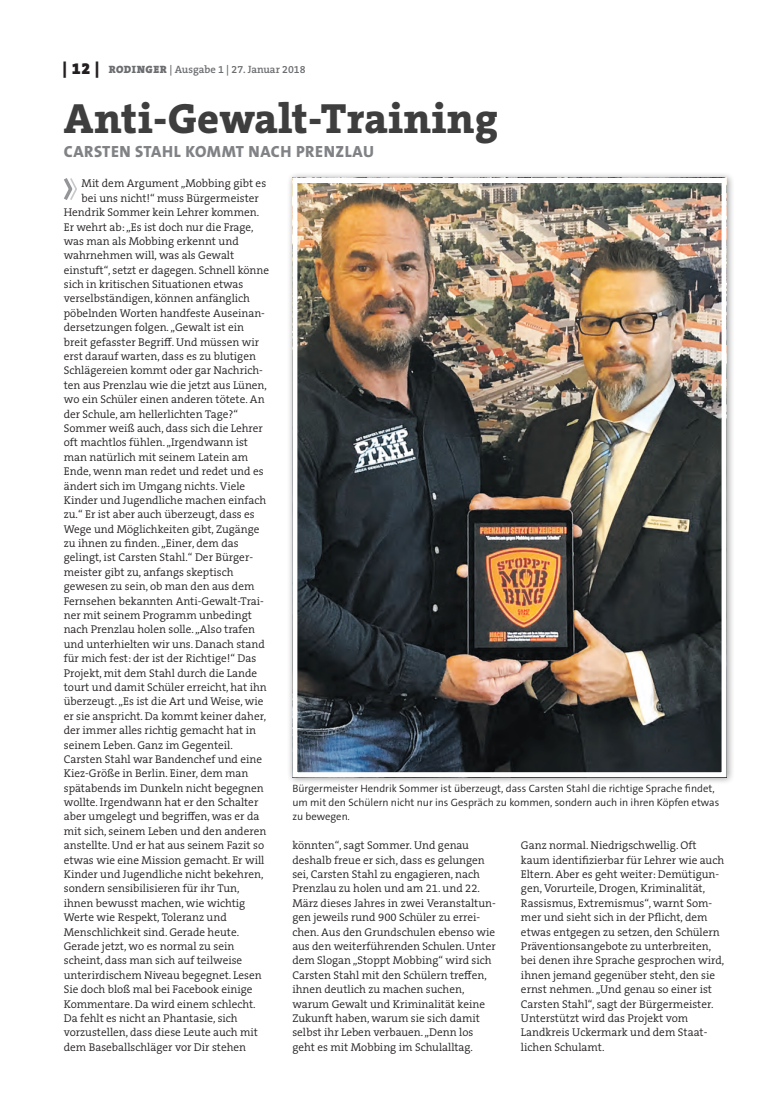
<style>
.page{position:relative;width:762px;height:1117px;background:#fff}
.page>*{position:absolute;margin:0;border:0;box-sizing:border-box;transform-origin:0 0}
.t1{font:800 42.5px "The Serif B W8";letter-spacing:.01em;color:#3e3e3f}
.t2{font:800 16.25px "The Sans B W8";letter-spacing:.035em;color:#808285}
.t3{font:300 11.25px/14.4px "The Serif B W4";color:#231f20}
.t4{font:300 10.62px/14.4px "The Sans B W4";color:#231f20}
.t5{font:600 10.62px "The Serif B W6";color:#6c6d70}
.s1{font-family:"The Serif B W9";font-weight:900;font-size:16.25px;color:#231f20}
.s2{font-family:"The Serif B W9";font-weight:900}
</style>
<div class="page">
<svg style="left:64px;top:178px;width:13px;height:22px"></svg>
<div style="left:287px;top:172px;width:447px;height:612px;background:#231f20;opacity:.45"></div>
<img style="left:298px;top:184px;width:422px;height:587px">
<div style="left:292px;top:178px;width:434px;height:599px;border:5px solid #fff"></div>
<p class="t5" style="left:63px;top:63px;width:244px"><span class="s1">| 12 |</span> <span class="s2">RODINGER</span> | Ausgabe 1 | 27. Januar 2018</p>
<h1 class="t1" style="left:64px;top:90px;width:436px">Anti-Gewalt-Training</h1>
<h2 class="t2" style="left:64px;top:141px;width:312px">CARSTEN STAHL KOMMT NACH PRENZLAU</h2>
<p class="t3" style="left:82px;top:176px;width:186px">Mit dem Argument „Mobbing gibt es</p>
<p class="t3" style="left:82px;top:191px;width:179px">bei uns nicht!“ muss Bürgermeister</p>
<p class="t3" style="left:64px;top:205px;width:197px">Hendrik Sommer kein Lehrer kommen.</p>
<p class="t3" style="left:64px;top:219px;width:191px">Er wehrt ab: „Es ist doch nur die Frage,</p>
<p class="t3" style="left:64px;top:234px;width:176px">was man als Mobbing erkennt und</p>
<p class="t3" style="left:64px;top:248px;width:172px">wahrnehmen will, was als Gewalt</p>
<p class="t3" style="left:64px;top:263px;width:207px">einstuft“, setzt er dagegen. Schnell könne</p>
<p class="t3" style="left:64px;top:277px;width:181px">sich in kritischen Situationen etwas</p>
<p class="t3" style="left:64px;top:291px;width:188px">verselbständigen, können anfänglich</p>
<p class="t3" style="left:64px;top:306px;width:203px">pöbelnden Worten handfeste Auseinan-</p>
<p class="t3" style="left:64px;top:320px;width:182px">dersetzungen folgen. „Gewalt ist ein</p>
<p class="t3" style="left:64px;top:334px;width:197px">breit gefasster Begriff. Und müssen wir</p>
<p class="t3" style="left:64px;top:349px;width:194px">erst darauf warten, dass es zu blutigen</p>
<p class="t3" style="left:64px;top:363px;width:201px">Schlägereien kommt oder gar Nachrich-</p>
<p class="t3" style="left:64px;top:378px;width:205px">ten aus Prenzlau wie die jetzt aus Lünen,</p>
<p class="t3" style="left:64px;top:392px;width:202px">wo ein Schüler einen anderen tötete. An</p>
<p class="t3" style="left:64px;top:406px;width:176px">der Schule, am hellerlichten Tage?“</p>
<p class="t3" style="left:64px;top:421px;width:201px">Sommer weiß auch, dass sich die Lehrer</p>
<p class="t3" style="left:64px;top:435px;width:186px">oft machtlos fühlen. „Irgendwann ist</p>
<p class="t3" style="left:64px;top:449px;width:186px">man natürlich mit seinem Latein am</p>
<p class="t3" style="left:64px;top:464px;width:201px">Ende, wenn man redet und redet und es</p>
<p class="t3" style="left:64px;top:478px;width:183px">ändert sich im Umgang nichts. Viele</p>
<p class="t3" style="left:64px;top:493px;width:204px">Kinder und Jugendliche machen einfach</p>
<p class="t3" style="left:64px;top:507px;width:193px">zu.“ Er ist aber auch überzeugt, dass es</p>
<p class="t3" style="left:64px;top:521px;width:197px">Wege und Möglichkeiten gibt, Zugänge</p>
<p class="t3" style="left:64px;top:536px;width:176px">zu ihnen zu finden. „Einer, dem das</p>
<p class="t3" style="left:64px;top:550px;width:191px">gelingt, ist Carsten Stahl.“ Der Bürger-</p>
<p class="t3" style="left:64px;top:564px;width:171px">meister gibt zu, anfangs skeptisch</p>
<p class="t3" style="left:64px;top:579px;width:192px">gewesen zu sein, ob man den aus dem</p>
<p class="t3" style="left:64px;top:593px;width:202px">Fernsehen bekannten Anti-Gewalt-Trai-</p>
<p class="t3" style="left:64px;top:608px;width:190px">ner mit seinem Programm unbedingt</p>
<p class="t3" style="left:64px;top:622px;width:193px">nach Prenzlau holen solle. „Also trafen</p>
<p class="t3" style="left:64px;top:636px;width:202px">und unterhielten wir uns. Danach stand</p>
<p class="t3" style="left:64px;top:651px;width:194px">für mich fest: der ist der Richtige!“ Das</p>
<p class="t3" style="left:64px;top:665px;width:195px">Projekt, mit dem Stahl durch die Lande</p>
<p class="t3" style="left:64px;top:680px;width:205px">tourt und damit Schüler erreicht, hat ihn</p>
<p class="t3" style="left:64px;top:694px;width:201px">überzeugt. „Es ist die Art und Weise, wie</p>
<p class="t3" style="left:64px;top:708px;width:204px">er sie anspricht. Da kommt keiner daher,</p>
<p class="t3" style="left:64px;top:723px;width:194px">der immer alles richtig gemacht hat in</p>
<p class="t3" style="left:64px;top:737px;width:171px">seinem Leben. Ganz im Gegenteil.</p>
<p class="t3" style="left:64px;top:751px;width:200px">Carsten Stahl war Bandenchef und eine</p>
<p class="t3" style="left:64px;top:766px;width:186px">Kiez-Größe in Berlin. Einer, dem man</p>
<p class="t3" style="left:64px;top:780px;width:201px">spätabends im Dunkeln nicht begegnen</p>
<p class="t3" style="left:64px;top:795px;width:196px">wollte. Irgendwann hat er den Schalter</p>
<p class="t3" style="left:64px;top:809px;width:197px">aber umgelegt und begriffen, was er da</p>
<p class="t3" style="left:64px;top:823px;width:204px">mit sich, seinem Leben und den anderen</p>
<p class="t3" style="left:64px;top:838px;width:202px">anstellte. Und er hat aus seinem Fazit so</p>
<p class="t3" style="left:64px;top:852px;width:202px">etwas wie eine Mission gemacht. Er will</p>
<p class="t3" style="left:64px;top:866px;width:201px">Kinder und Jugendliche nicht bekehren,</p>
<p class="t3" style="left:64px;top:881px;width:177px">sondern sensibilisieren für ihr Tun,</p>
<p class="t3" style="left:64px;top:895px;width:183px">ihnen bewusst machen, wie wichtig</p>
<p class="t3" style="left:64px;top:910px;width:165px">Werte wie Respekt, Toleranz und</p>
<p class="t3" style="left:64px;top:924px;width:177px">Menschlichkeit sind. Gerade heute.</p>
<p class="t3" style="left:64px;top:938px;width:172px">Gerade jetzt, wo es normal zu sein</p>
<p class="t3" style="left:64px;top:953px;width:180px">scheint, dass man sich auf teilweise</p>
<p class="t3" style="left:64px;top:967px;width:199px">unterirdischem Niveau begegnet. Lesen</p>
<p class="t3" style="left:64px;top:981px;width:190px">Sie doch bloß mal bei Facebook einige</p>
<p class="t3" style="left:64px;top:996px;width:193px">Kommentare. Da wird einem schlecht.</p>
<p class="t3" style="left:64px;top:1010px;width:175px">Da fehlt es nicht an Phantasie, sich</p>
<p class="t3" style="left:64px;top:1025px;width:196px">vorzustellen, dass diese Leute auch mit</p>
<p class="t3" style="left:64px;top:1039px;width:184px">dem Baseballschläger vor Dir stehen</p>
<p class="t4" style="left:292px;top:780px;width:428px">Bürgermeister Hendrik Sommer ist überzeugt, dass Carsten Stahl die richtige Sprache findet, um mit den Schülern nicht nur ins Gespräch zu kommen, sondern auch in ihren Köpfen etwas zu bewegen.</p>
<p class="t3" style="left:292px;top:838px;width:205px">könnten“, sagt Sommer. Und genau deshalb freue er sich, dass es gelungen sei, Carsten Stahl zu engagieren, nach Prenzlau zu holen und am 21. und 22.<br>März dieses Jahres in zwei Veranstaltun&shy;gen jeweils rund 900 Schüler zu errei&shy;chen. Aus den Grundschulen ebenso wie aus den weiterführenden Schulen. Unter dem Slogan „Stoppt Mobbing“ wird sich Carsten Stahl mit den Schülern treffen, ihnen deutlich zu machen suchen, warum Gewalt und Kriminalität keine Zukunft haben, warum sie sich damit selbst ihr Leben verbauen. „Denn los geht es mit Mobbing im Schulalltag.</p>
<p class="t3" style="left:521px;top:838px;width:205px">Ganz normal. Niedrigschwellig. Oft kaum identifizierbar für Lehrer wie auch Eltern. Aber es geht weiter: Demütigun&shy;gen, Vorurteile, Drogen, Kriminalität, Rassismus, Extremismus“, warnt Som&shy;mer und sieht sich in der Pflicht, dem etwas entgegen zu setzen, den Schülern Präventionsangebote zu unterbreiten, bei denen ihre Sprache gesprochen wird, ihnen jemand gegenüber steht, den sie ernst nehmen. „Und genau so einer ist Carsten Stahl“, sagt der Bürgermeister.<br>Unterstützt wird das Projekt vom Landkreis Uckermark und dem Staat&shy;lichen Schulamt.</p>
</div>
